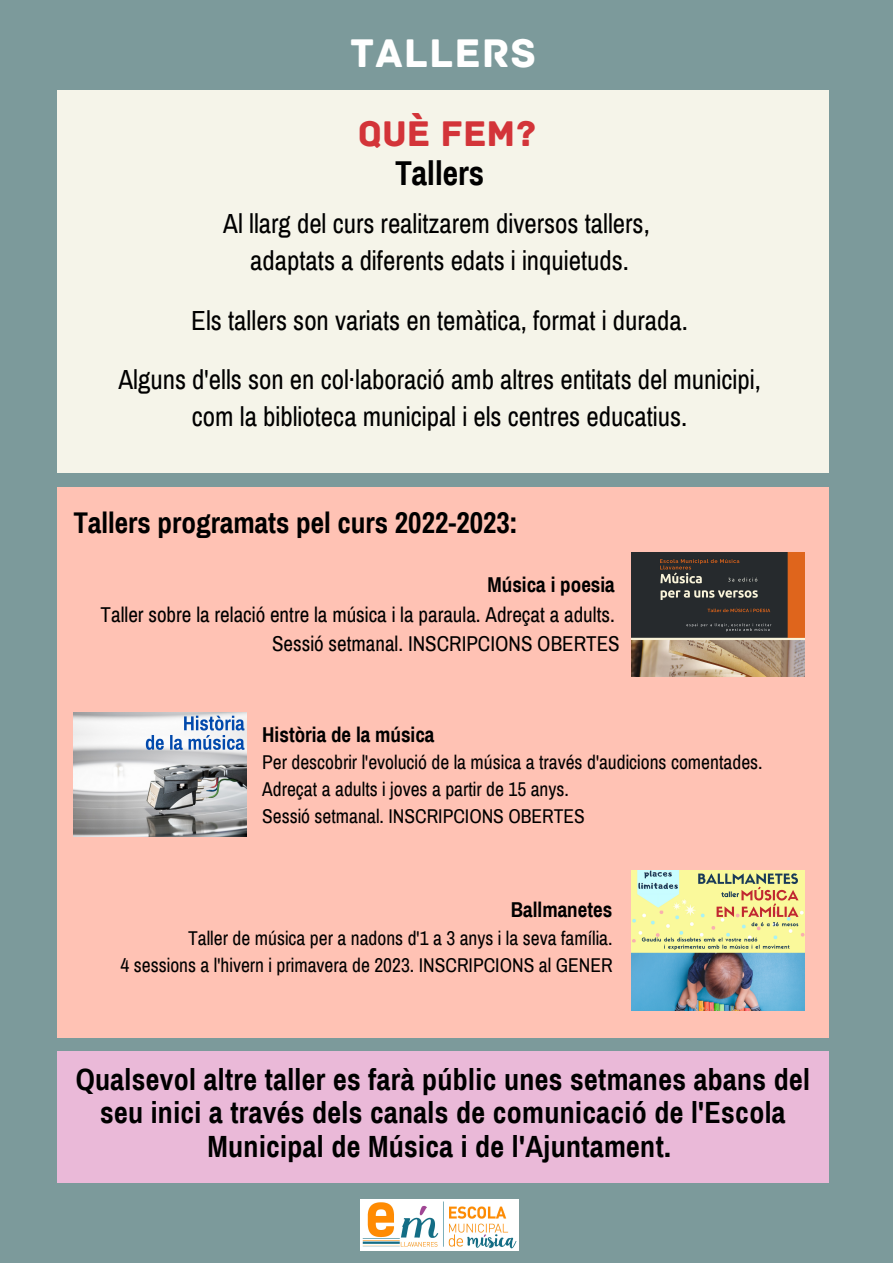
<style>
.page{position:relative;width:893px;height:1263px;background:#7c9a9b}
.page>*{position:absolute;margin:0;border:0;box-sizing:border-box;transform-origin:0 0}
.t1{font:42px "Archive";letter-spacing:.02em;color:#fff}
.t2{font:37.5px "Archive";color:#d33439}
.t3{font:700 33.75px "Archivo Narrow";color:#000}
.t4{font:700 30px/33.5px "Archivo Narrow";letter-spacing:.01em;color:#000;text-align:center}
.t5{font:700 29.25px "Archivo Narrow";color:#000}
.t6{font:27px/37.2px "Archivo Narrow";color:#000;text-align:center}
.t7{font:21px "Archivo Narrow";color:#000}
.t8{font:700 21px "Archivo Narrow";color:#000}
.t9{font:19.5px/27px "Archivo Narrow";color:#000}
</style>
<div class="page">
<div style="left:57px;top:90px;width:771px;height:383px;background:#f5f4e9"></div>
<div style="left:57px;top:487px;width:771px;height:550px;background:#ffc2b4"></div>
<img style="left:360px;top:1200px;width:159px;height:50px">
<img style="left:631px;top:870px;width:173px;height:140px">
<img style="left:631px;top:552px;width:173px;height:124px">
<img style="left:73px;top:713px;width:173px;height:124px">
<div style="left:57px;top:1051px;width:771px;height:131px;background:#eab9d8"></div>
<p class="t1" style="left:350px;top:29px;width:187px">TALLERS</p>
<p class="t2" style="left:358px;top:112px;width:179px">QUÈ FEM?</p>
<p class="t3" style="left:395px;top:155px;width:91px">Tallers</p>
<p class="t6" style="left:223px;top:205px;width:428px">Al llarg del curs realitzarem diversos tallers,</p>
<p class="t6" style="left:250px;top:243px;width:380px">adaptats a diferents edats i inquietuds.</p>
<p class="t6" style="left:191px;top:302px;width:498px">Els tallers son variats en temàtica, format i durada.</p>
<p class="t6" style="left:118px;top:362px;width:644px">Alguns d'ells son en col·laboració amb altres entitats del municipi, com la biblioteca municipal i els centres educatius.</p>
<p class="t5" style="left:73px;top:507px;width:446px">Tallers programats pel curs 2022-2023:</p>
<p class="t8" style="left:487px;top:574px;width:129px">Música i poesia</p>
<p class="t7" style="left:101px;top:603px;width:516px">Taller sobre la relació entre la música i la paraula. Adreçat a adults.</p>
<p class="t7" style="left:272px;top:632px;width:349px">Sessió setmanal. INSCRIPCIONS OBERTES</p>
<p class="t8" style="left:262px;top:723px;width:174px">Història de la música</p>
<p class="t9" style="left:262px;top:749px;width:502px">Per descobrir l'evolució de la música a través d'audicions comentades.<br>Adreçat a adults i joves a partir de 15 anys.</p>
<p class="t9" style="left:262px;top:803px;width:324px">Sessió setmanal. INSCRIPCIONS OBERTES</p>
<p class="t8" style="left:511px;top:899px;width:103px">Ballmanetes</p>
<p class="t9" style="left:188px;top:925px;width:426px">Taller de música per a nadons d'1 a 3 anys i la seva família.</p>
<p class="t9" style="left:121px;top:952px;width:493px">4 sessions a l'hivern i primavera de 2023. INSCRIPCIONS al GENER</p>
<p class="t4" style="left:76px;top:1063px;width:736px">Qualsevol altre taller es farà públic unes setmanes abans del seu inici a través dels canals de comunicació de l'Escola<br>Municipal de Música i de l'Ajuntament.</p>
</div>
